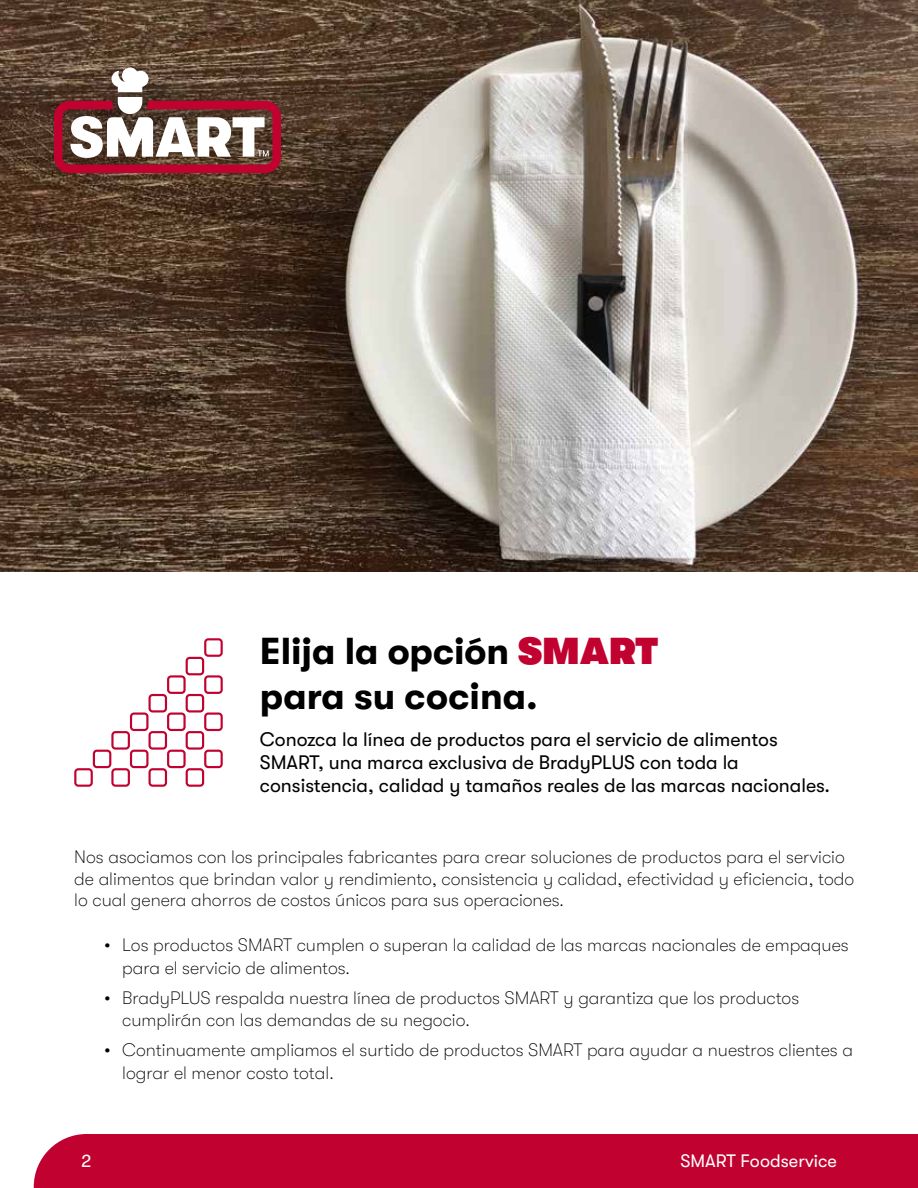
<style>
.page{position:relative;width:918px;height:1188px;background:#fff}
.page>*{position:absolute;margin:0;border:0;box-sizing:border-box;transform-origin:0 0}
.t1{font:700 37.5px/45px "GT Walsheim Pro";color:#000}
.t2{font:19.5px/23.4px "GT Walsheim Pro";color:#000}
.t3{font:100 18px/22.5px "GT Walsheim Pro";color:#000}
.t4{font:18px "GT Walsheim Pro";color:#fff}
.s1{font-weight:800;color:#c10230}
</style>
<div class="page">
<div style="left:34px;top:1134px;width:603px;height:54px;background:#c10230"></div>
<div style="left:637px;top:1134px;width:281px;height:54px;background:#c10230"></div>
<img style="left:0;top:0;width:918px;height:572px">
<svg style="left:74px;top:638px;width:149px;height:149px"></svg>
<svg style="left:54px;top:68px;width:227px;height:105px"></svg>
<h1 class="t1" style="left:260px;top:629px;width:400px">Elija la opción <span class="s1">SMART </span>para su cocina.</h1>
<p class="t2" style="left:260px;top:727px;width:572px">Conozca la línea de productos para el servicio de alimentos<br>SMART, una marca exclusiva de BradyPLUS con toda la consistencia, calidad y tamaños reales de las marcas nacionales.</p>
<p class="t3" style="left:74px;top:846px;width:782px;line-height:21.6px">Nos asociamos con los principales fabricantes para crear soluciones de productos para el servicio de alimentos que brindan valor y rendimiento, consistencia y calidad, efectividad y eficiencia, todo lo cual genera ahorros de costos únicos para sus operaciones.</p>
<p class="t3" style="left:122px;top:934px;width:728px;text-indent:-18px">• Los productos SMART cumplen o superan la calidad de las marcas nacionales de empaques para el servicio de alimentos.</p>
<p class="t3" style="left:122px;top:987px;width:678px;text-indent:-18px">• BradyPLUS respalda nuestra línea de productos SMART y garantiza que los productos cumplirán con las demandas de su negocio.</p>
<p class="t3" style="left:122px;top:1039px;width:732px;text-indent:-18px">• Continuamente ampliamos el surtido de productos SMART para ayudar a nuestros clientes a lograr el menor costo total.</p>
<p class="t4" style="left:81px;top:1151px;width:12px">2</p>
<p class="t4" style="left:681px;top:1151px;width:158px">SMART Foodservice</p>
</div>
